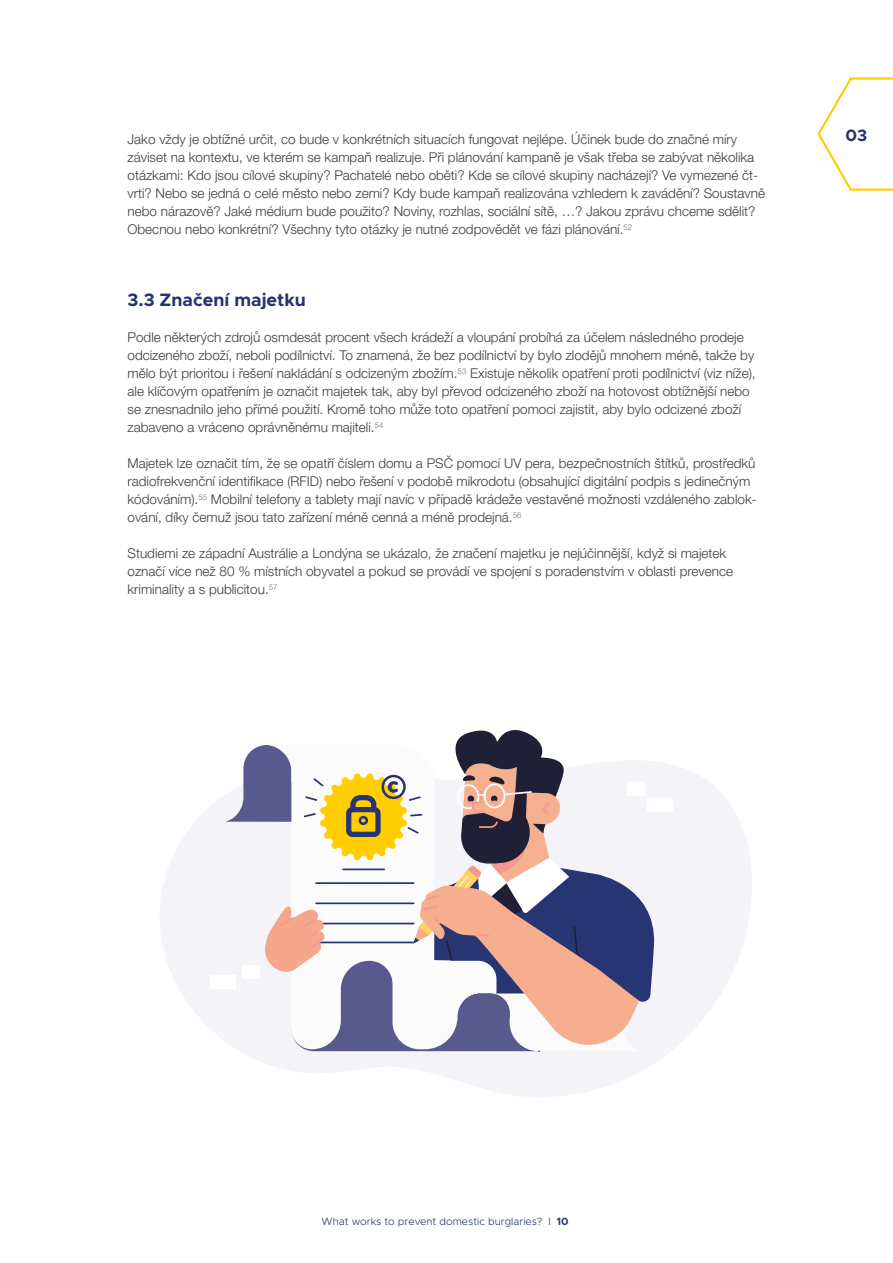
<style>
.page{position:relative;width:893px;height:1263px;background:#fff}
.page>*{position:absolute;margin:0;border:0;box-sizing:border-box;transform-origin:0 0}
.t1{font:700 18px "Metropolis";color:#273371}
.t2{font:700 16.5px "Metropolis";color:#273371}
.t3{font:300 13.5px/18px "Helvetica Neue LT Pro";color:#3c3c3b}
.t4{font:300 10.5px "Metropolis";color:#273371}
.s1{font-weight:700}
</style>
<div class="page">
<svg style="left:160px;top:762px;width:592px;height:335px;fill:#f4f3f8"></svg>
<div style="left:210px;top:976px;width:26px;height:13px;background:#fff"></div>
<div style="left:647px;top:798px;width:25px;height:13px;background:#fff"></div>
<svg style="left:225px;top:730px;width:431px;height:322px"></svg>
<div style="left:359px;top:816px;width:9px;height:9px;border:3px solid #273572;border-radius:50%"></div>
<svg style="left:817px;top:77px;width:76px;height:114px"></svg>
<p class="t3" style="left:128px;top:130px;width:639px">Jako vždy je obtížné určit, co bude v konkrétních situacích fungovat nejlépe. Účinek bude do značné míry záviset na kontextu, ve kterém se kampaň realizuje. Při plánování kampaně je však třeba se zabývat několika otázkami: Kdo jsou cílové skupiny? Pachatelé nebo oběti? Kde se cílové skupiny nacházejí? Ve vymezené čt&shy;vrti? Nebo se jedná o celé město nebo zemi? Kdy bude kampaň realizována vzhledem k zavádění? Soustavně nebo nárazově? Jaké médium bude použito? Noviny, rozhlas, sociální sítě, …? Jakou zprávu chceme sdělit?<br>Obecnou nebo konkrétní? Všechny tyto otázky je nutné zodpovědět ve fázi plánování.<sup>52</sup></p>
<h1 class="t1" style="left:128px;top:288px;width:180px">3.3 Značení majetku</h1>
<p class="t3" style="left:128px;top:328px;width:630px">Podle některých zdrojů osmdesát procent všech krádeží a vloupání probíhá za účelem následného prodeje odcizeného zboží, neboli podílnictví. To znamená, že bez podílnictví by bylo zlodějů mnohem méně, takže by mělo být prioritou i řešení nakládání s odcizeným zbožím.<sup>53</sup> Existuje několik opatření proti podílnictví (viz níže), ale klíčovým opatřením je označit majetek tak, aby byl převod odcizeného zboží na hotovost obtížnější nebo se znesnadnilo jeho přímé použití. Kromě toho může toto opatření pomoci zajistit, aby bylo odcizené zboží zabaveno a vráceno oprávněnému majiteli.<sup>54</sup></p>
<p class="t3" style="left:128px;top:454px;width:631px">Majetek lze označit tím, že se opatří číslem domu a PSČ pomocí UV pera, bezpečnostních štítků, prostředků radiofrekvenční identifikace (RFID) nebo řešení v podobě mikrodotu (obsahující digitální podpis s jedinečným kódováním).<sup>55</sup> Mobilní telefony a tablety mají navíc v případě krádeže vestavěné možnosti vzdáleného zablok&shy;ování, díky čemuž jsou tato zařízení méně cenná a méně prodejná.<sup>56</sup></p>
<p class="t3" style="left:128px;top:544px;width:607px">Studiemi ze západní Austrálie a Londýna se ukázalo, že značení majetku je nejúčinnější, když si majetek označí více než 80 % místních obyvatel a pokud se provádí ve spojení s poradenstvím v oblasti prevence kriminality a s publicitou.<sup>57</sup></p>
<p class="t2" style="left:845px;top:124px;width:23px">03</p>
<p class="t4" style="left:322px;top:1214px;width:248px">What works to prevent domestic burglaries? I <span class="s1">10</span></p>
</div>
